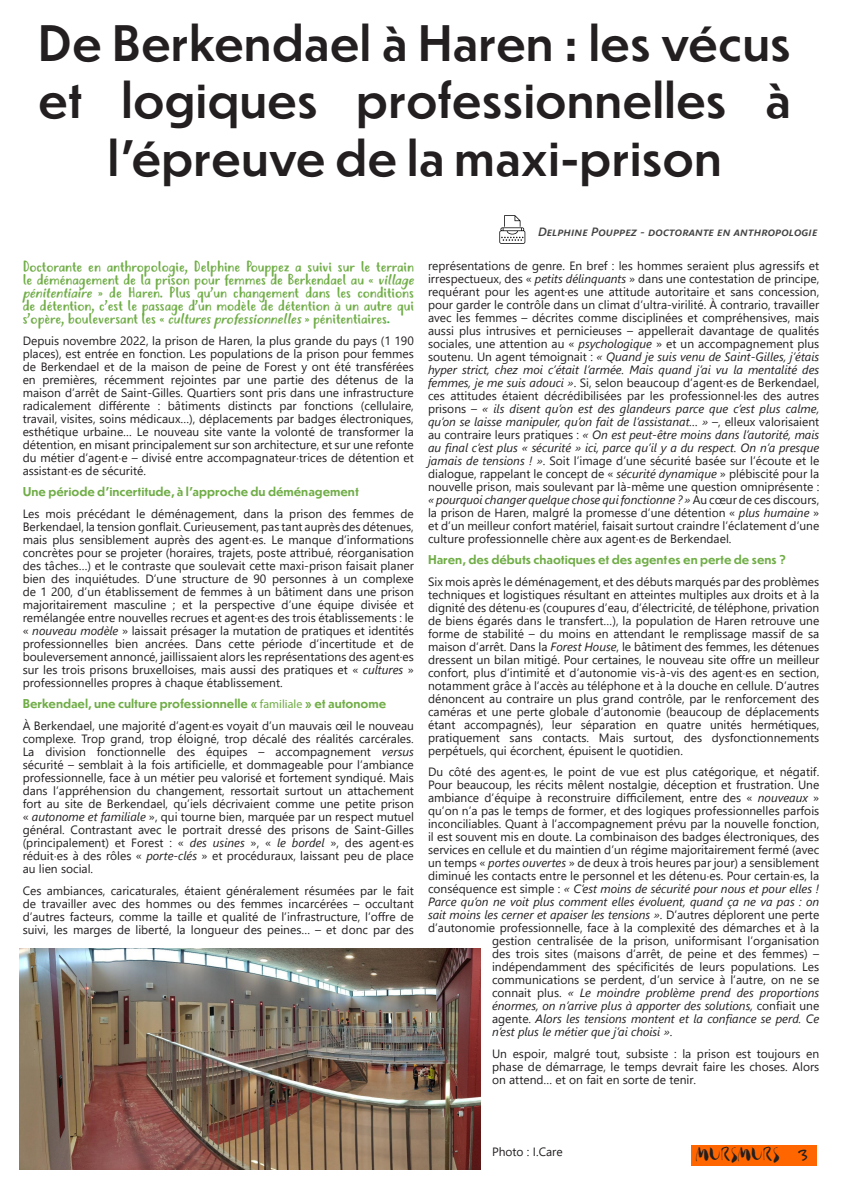
<style>
.page{position:relative;width:842px;height:1191px;background:#fff}
.page>*{position:absolute;margin:0;border:0;box-sizing:border-box;transform-origin:0 0}
.titre{font:500 48px/57.6px "Dunbar Text";color:#231f20;text-align:center}
.t1{font:18px "Gloss Drop";color:#231f20}
.t2{font:14px/13px "Justtellmewhat";color:#70ad47;text-align:justify}
.corps_du_texte{font:12px/13px "Segoe UI";color:#231f20;text-align:justify}
.t3{font:italic 12px "Segoe UI";color:#231f20}
.t4{font:700 12px "Dunbar Text";color:#70ad47}
.t5{font:italic 600 12px "Segoe UI";color:#444}
.s1{font-style:italic}
.s2{font-family:"Segoe UI";font-weight:700;font-size:12px;color:#40ae49}
.s3{font-family:"Myriad Pro";font-weight:400}
.s4{color:#40ae49}
.s5{font-style:normal}
.s6{font-family:"Felt Tip Roman"}
</style>
<div class="page">
<div style="left:692px;top:1145px;width:125px;height:21px;background:#f60"></div>
<svg style="left:499px;top:215px;width:26px;height:29px"></svg>
<img style="left:20px;top:948px;width:461px;height:221px">
<p class="titre" style="left:38px;top:13px;width:754px">De Berkendael à Haren : les vécus et logiques professionnelles à l’épreuve de la maxi-prison</p>
<p class="t2" style="left:23px;top:261px;width:393px">Doctorante en anthropologie, Delphine Pouppez a suivi sur le terrain le déménagement de la prison pour femmes de Berkendael au « <span class="s1">village pénitentiaire</span> » de Haren. Plus qu’un changement dans les conditions de détention, c’est le passage d’un modèle de détention à un autre qui s’opère, bouleversant les « <span class="s1">cultures professionnelles</span> » pénitentiaires<span class="s2">.</span></p>
<p class="corps_du_texte" style="left:23px;top:333px;width:393px">Depuis novembre 2022, la prison de Haren, la plus grande du pays (1 190 places), est entrée en fonction. Les populations de la prison pour femmes de Berkendael et de la maison de peine de Forest y ont été transférées en premières, récemment rejointes par une partie des détenus de la maison d’arrêt de Saint-Gilles. Quartiers sont pris dans une infrastructure radicalement différente : bâtiments distincts par fonctions (cellulaire, travail, visites, soins médicaux…), déplacements par badges électroniques, esthétique urbaine… Le nouveau site vante la volonté de transformer la détention, en misant principalement sur son architecture, et sur une refonte du métier d’agent⋅e – divisé entre accompagnateur⋅trices de détention et assistant⋅es de sécurité.</p>
<p class="t4" style="left:23px;top:483px;width:338px">Une période d’incertitude, à l’approche du déménagement</p>
<p class="corps_du_texte" style="left:23px;top:506px;width:393px">Les mois précédant le déménagement, dans la prison des femmes de Berkendael, la tension gonflait. Curieusement, pas tant auprès des détenues, mais plus sensiblement auprès des agent⋅es. Le manque d’informations concrètes pour se projeter (horaires, trajets, poste attribué, réorganisation des tâches…) et le contraste que soulevait cette maxi-prison faisait planer bien des inquiétudes. D’une structure de 90 personnes à un complexe de 1 200, d’un établissement de femmes à un bâtiment dans une prison majoritairement masculine ; et la perspective d’une équipe divisée et remélangée entre nouvelles recrues et agent∙es des trois établissements : le « <span class="s1">nouveau modèle</span> » laissait présager la mutation de pratiques et identités professionnelles bien ancrées. Dans cette période d’incertitude et de bouleversement annoncé, jaillissaient alors les représentations des agent∙es sur les trois prisons bruxelloises, mais aussi des pratiques et « <span class="s1">cultures</span> » professionnelles propres à chaque établissement.</p>
<p class="t4" style="left:23px;top:695px;width:365px">Berkendael, une culture professionnelle « <span class="s3">familiale</span> » et autonome</p>
<p class="corps_du_texte" style="left:23px;top:718px;width:393px">À Berkendael, une majorité d’agent⋅es voyait d’un mauvais œil le nouveau complexe. Trop grand, trop éloigné, trop décalé des réalités carcérales.<br>La division fonctionnelle des équipes – accompagnement <span class="s1">versus </span>sécurité – semblait à la fois artificielle, et dommageable pour l’ambiance professionnelle, face à un métier peu valorisé et fortement syndiqué. Mais dans l’appréhension du changement, ressortait surtout un attachement fort au site de Berkendael, qu’iels décrivaient comme une petite prison « <span class="s1">autonome et familiale</span> », qui tourne bien, marquée par un respect mutuel général. Contrastant avec le portrait dressé des prisons de Saint-Gilles (principalement) et Forest : « <span class="s1">des usines</span> », « <span class="s1">le bordel</span> », des agent⋅es réduit⋅es à des rôles « <span class="s1">porte-clés</span> » et procéduraux, laissant peu de place au lien social.</p>
<p class="corps_du_texte" style="left:23px;top:882px;width:393px">Ces ambiances, caricaturales, étaient généralement résumées par le fait de travailler avec des hommes ou des femmes incarcérées – occultant d’autres facteurs, comme la taille et qualité de l’infrastructure, l’offre de suivi, les marges de liberté, la longueur des peines… – et donc par des</p>
<p class="t5" style="left:538px;top:220px;width:281px">Delphine Pouppez - doctorante en anthropologie</p>
<p class="corps_du_texte" style="left:428px;top:258px;width:393px">représentations de genre. En bref : les hommes seraient plus agressifs et irrespectueux, des « <span class="s1">petits délinquants</span> » dans une contestation de principe, requérant pour les agent∙es une attitude autoritaire et sans concession, pour garder le contrôle dans un climat d’ultra-virilité. À contrario, travailler avec les femmes – décrites comme disciplinées et compréhensives, mais aussi plus intrusives et pernicieuses – appellerait davantage de qualités sociales, une attention au « <span class="s1">psychologique</span> » et un accompagnement plus soutenu. Un agent témoignait : <span class="s1">« Quand je suis venu de Saint-Gilles, j’étais hyper strict, chez moi c’était l’armée. Mais quand j’ai vu la mentalité des femmes, je me suis adouci »</span>. Si, selon beaucoup d’agent⋅es de Berkendael, ces attitudes étaient décrédibilisées par les professionnel∙les des autres prisons – <span class="s1">« ils disent qu’on est des glandeurs parce que c’est plus calme, qu’on se laisse manipuler, qu’on fait de l’assistanat… »</span> –, elleux valorisaient au contraire leurs pratiques : <span class="s1">« On est peut-être moins dans l’autorité, mais au final c’est plus « sécurité » ici, parce qu’il y a du respect. On n’a presque jamais de tensions ! »</span>. Soit l’image d’une sécurité basée sur l’écoute et le dialogue, rappelant le concept de « <span class="s1">sécurité dynamique</span> » plébiscité pour la nouvelle prison, mais soulevant par là-même une question omniprésente : <span class="s1">« pourquoi changer quelque chose qui fonctionne ? »</span> Au cœur de ces discours, la prison de Haren, malgré la promesse d’une détention « <span class="s1">plus humaine</span> » et d’un meilleur confort matériel, faisait surtout craindre l’éclatement d’une culture professionnelle chère aux agent⋅es de Berkendael.</p>
<p class="t4" style="left:428px;top:551px;width:360px">Haren, des débuts chaotiques et des agent<span class="s4">⋅</span>es en perte de sens ?</p>
<p class="corps_du_texte" style="left:428px;top:574px;width:393px">Six mois après le déménagement, et des débuts marqués par des problèmes techniques et logistiques résultant en atteintes multiples aux droits et à la dignité des détenu⋅es (coupures d’eau, d’électricité, de téléphone, privation de biens égarés dans le transfert…), la population de Haren retrouve une forme de stabilité – du moins en attendant le remplissage massif de sa maison d’arrêt. Dans la <span class="s1">Forest House</span>, le bâtiment des femmes, les détenues dressent un bilan mitigé. Pour certaines, le nouveau site offre un meilleur confort, plus d’intimité et d’autonomie vis-à-vis des agent⋅es en section, notamment grâce à l’accès au téléphone et à la douche en cellule. D’autres dénoncent au contraire un plus grand contrôle, par le renforcement des caméras et une perte globale d’autonomie (beaucoup de déplacements étant accompagnés), leur séparation en quatre unités hermétiques, pratiquement sans contacts. Mais surtout, des dysfonctionnements perpétuels, qui écorchent, épuisent le quotidien.</p>
<p class="corps_du_texte" style="left:428px;top:764px;width:393px">Du côté des agent⋅es, le point de vue est plus catégorique, et négatif.</p>
<p class="corps_du_texte" style="left:428px;top:777px;width:393px">Pour beaucoup, les récits mêlent nostalgie, déception et frustration. Une</p>
<p class="corps_du_texte" style="left:428px;top:790px;width:393px">ambiance d’équipe à reconstruire difficilement, entre des « <span class="s1">nouveaux</span> »</p>
<p class="corps_du_texte" style="left:428px;top:803px;width:393px">qu’on n’a pas le temps de former, et des logiques professionnelles parfois</p>
<p class="corps_du_texte" style="left:428px;top:816px;width:393px">inconciliables. Quant à l’accompagnement prévu par la nouvelle fonction,</p>
<p class="corps_du_texte" style="left:428px;top:829px;width:393px">il est souvent mis en doute. La combinaison des badges électroniques, des</p>
<p class="corps_du_texte" style="left:428px;top:842px;width:393px">services en cellule et du maintien d’un régime majoritairement fermé (avec</p>
<p class="corps_du_texte" style="left:428px;top:855px;width:393px">un temps « <span class="s1">portes ouvertes</span> » de deux à trois heures par jour) a sensiblement</p>
<p class="corps_du_texte" style="left:428px;top:868px;width:393px">diminué les contacts entre le personnel et les détenu⋅es. Pour certain⋅es, la</p>
<p class="t3" style="left:428px;top:877px;width:393px"><span class="s5">conséquence est simple :</span> « C’est moins de sécurité pour nous et pour elles !</p>
<p class="t3" style="left:428px;top:890px;width:393px">Parce qu’on ne voit plus comment elles évoluent, quand ça ne va pas : on</p>
<p class="t3" style="left:428px;top:903px;width:393px">sait moins les cerner et apaiser les tensions »<span class="s5">. D’autres déplorent une perte</span></p>
<p class="corps_du_texte" style="left:428px;top:920px;width:393px">d’autonomie professionnelle, face à la complexité des démarches et à la</p>
<p class="corps_du_texte" style="left:492px;top:933px;width:329px">gestion centralisée de la prison, uniformisant l’organisation</p>
<p class="corps_du_texte" style="left:492px;top:946px;width:329px">des trois sites (maisons d’arrêt, de peine et des femmes) –</p>
<p class="corps_du_texte" style="left:492px;top:959px;width:329px">indépendamment des spécificités de leurs populations. Les</p>
<p class="corps_du_texte" style="left:492px;top:972px;width:329px">communications se perdent, d’un service à l’autre, on ne se</p>
<p class="t3" style="left:492px;top:981px;width:329px"><span class="s5">connait plus.</span> « Le moindre problème prend des proportions</p>
<p class="t3" style="left:492px;top:994px;width:329px">énormes, on n’arrive plus à apporter des solutions, <span class="s5">confiait une</span></p>
<p class="t3" style="left:492px;top:1007px;width:329px"><span class="s5">agente.</span> Alors les tensions montent et la confiance se perd. Ce</p>
<p class="t3" style="left:492px;top:1020px;width:182px">n’est plus le métier que j’ai choisi »<span class="s5">.</span></p>
<p class="corps_du_texte" style="left:492px;top:1046px;width:329px">Un espoir, malgré tout, subsiste : la prison est toujours en phase de démarrage, le temps devrait faire les choses. Alors on attend… et on fait en sorte de tenir.</p>
<p class="corps_du_texte" style="left:492px;top:1144px;width:72px">Photo : I.Care</p>
<p class="t1" style="left:696px;top:1144px;width:113px">MURSMURS <span class="s6">3</span></p>
</div>
